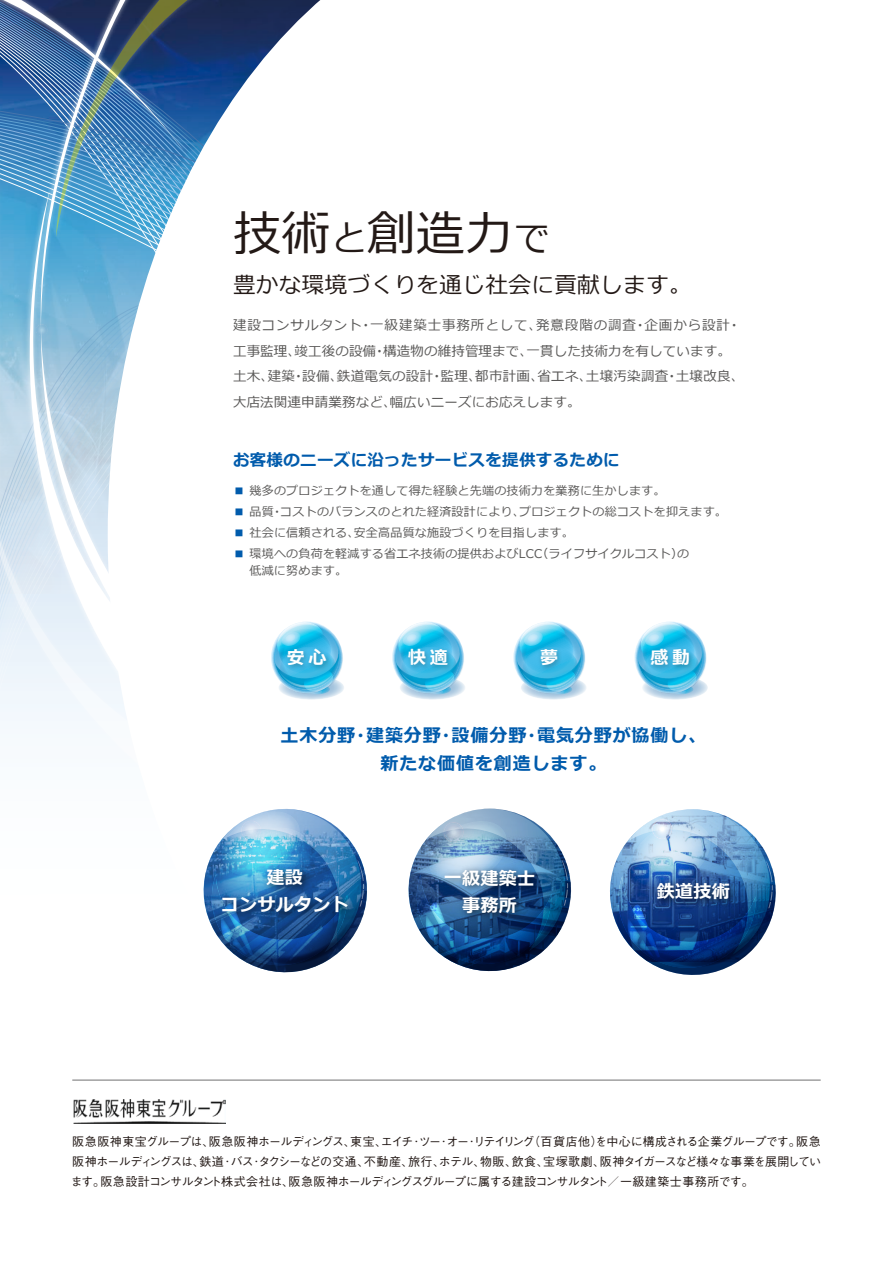
<style>
.page{position:relative;width:893px;height:1263px;background:#fff}
.page>*{position:absolute;margin:0;border:0;box-sizing:border-box;transform-origin:0 0}
.t1{font:48px "Meiryo";color:#231916}
.t2{font:22.5px "Meiryo";letter-spacing:.02em;color:#231916}
.t3{font:700 18px/28.5px "Meiryo";letter-spacing:.05em;color:#005bac;text-align:center}
.t4{font:700 18px/27px "Meiryo";letter-spacing:.02em;color:#fff;text-align:center}
.t5{font:700 16.5px "Meiryo";letter-spacing:.02em;color:#005bac}
.t6{font:13.5px/25.5px "Meiryo";letter-spacing:.015em;color:#595857}
.t7{font:500 12px/20.2px "Gothic BBB Pro";letter-spacing:-.04em;color:#231916;text-align:justify}
.t8{font:12px/16.5px "Meiryo";letter-spacing:.02em;color:#595857}
.s1{font-size:36px}
.s2{color:#005bac}
</style>
<div class="page">
<svg style="left:0;top:237px;width:108px;height:231px"></svg>
<svg style="left:0;top:475px;width:108px;height:254px"></svg>
<img style="left:0;top:0;width:108px;height:237px">
<svg style="left:10px;top:299px;width:62px;height:61px"></svg>
<svg style="left:108px;top:0;width:213px;height:720px"></svg>
<svg style="left:278px;top:676px;width:66px;height:24px"></svg>
<svg style="left:272px;top:622px;width:71px;height:72px"></svg>
<img style="left:282px;top:643px;width:56px;height:37px">
<svg style="left:400px;top:676px;width:65px;height:24px"></svg>
<svg style="left:394px;top:622px;width:70px;height:72px"></svg>
<img style="left:403px;top:643px;width:57px;height:37px">
<svg style="left:521px;top:676px;width:66px;height:24px"></svg>
<svg style="left:515px;top:622px;width:71px;height:72px"></svg>
<img style="left:535px;top:643px;width:35px;height:37px">
<svg style="left:642px;top:676px;width:66px;height:24px"></svg>
<svg style="left:636px;top:622px;width:71px;height:72px"></svg>
<img style="left:645px;top:643px;width:57px;height:37px">
<img style="left:73px;top:1099px;width:152px;height:24px">
<hr style="left:72px;top:1079px;width:749px;height:2px;background:#a0a0a1">
<img style="left:610px;top:809px;width:166px;height:166px">
<img style="left:648px;top:874px;width:95px;height:45px">
<img style="left:203px;top:809px;width:164px;height:163px">
<img style="left:408px;top:808px;width:164px;height:164px">
<h1 class="t1" style="left:233px;top:200px;width:319px">技術<span class="s1">と</span>創造力<span class="s1">で</span></h1>
<h2 class="t2" style="left:233px;top:269px;width:460px">豊かな環境づくりを通じ社会に貢献します。</h2>
<p class="t6" style="left:233px;top:313px;width:513px">建設コンサルタント・一級建築士事務所として、発意段階の調査・企画から設計・工事監理、竣工後の設備・構造物の維持管理まで、一貫した技術力を有しています。土木、建築・設備、鉄道電気の設計・監理、都市計画、省エネ、土壌汚染調査・土壌改良、大店法関連申請業務など、幅広いニーズにお応えします。</p>
<h3 class="t5" style="left:233px;top:448px;width:388px">お客様のニーズに沿ったサービスを提供するために</h3>
<p class="t8" style="left:233px;top:483px;width:434px"><span class="s2">■</span> 幾多のプロジェクトを通して得た経験と先端の技術力を業務に生かします。</p>
<p class="t8" style="left:233px;top:504px;width:495px"><span class="s2">■</span> 品質・コストのバランスのとれた経済設計により、プロジェクトの総コストを抑えます。</p>
<p class="t8" style="left:233px;top:525px;width:342px"><span class="s2">■</span> 社会に信頼される、安全高品質な施設づくりを目指します。</p>
<p class="t8" style="left:249px;top:546px;width:441px;text-indent:-16px"><span class="s2">■</span> 環境への負荷を軽減する省エネ技術の提供およびLCC（ライフサイクルコスト）の低減に努めます。</p>
<h3 class="t4" style="left:287px;top:645px;width:41px">安心</h3>
<h3 class="t4" style="left:408px;top:645px;width:41px">快適</h3>
<h3 class="t4" style="left:540px;top:645px;width:19px">夢</h3>
<h3 class="t4" style="left:651px;top:645px;width:41px">感動</h3>
<h3 class="t3" style="left:281px;top:722px;width:427px">土木分野・建築分野・設備分野・電気分野が協働し、新たな価値を創造します。</h3>
<h3 class="t4" style="left:221px;top:865px;width:130px">建設<br>コンサルタント</h3>
<h3 class="t4" style="left:444px;top:866px;width:93px">一級建築士事務所</h3>
<h3 class="t4" style="left:657px;top:879px;width:75px">鉄道技術</h3>
<p class="t7" style="left:71px;top:1130px;width:752px">阪急阪神東宝グループは、阪急阪神ホールディングス、東宝、エイチ･ツー･オー･リテイリング（百貨店他）を中心に構成される企業グループです。阪急阪神ホールディングスは、鉄道･バス･タクシーなどの交通、不動産、旅行、ホテル、物販、飲食、宝塚歌劇、阪神タイガースなど様々な事業を展開しています。阪急設計コンサルタント株式会社は、阪急阪神ホールディングスグループに属する建設コンサルタント／一級建築士事務所です。</p>
</div>
